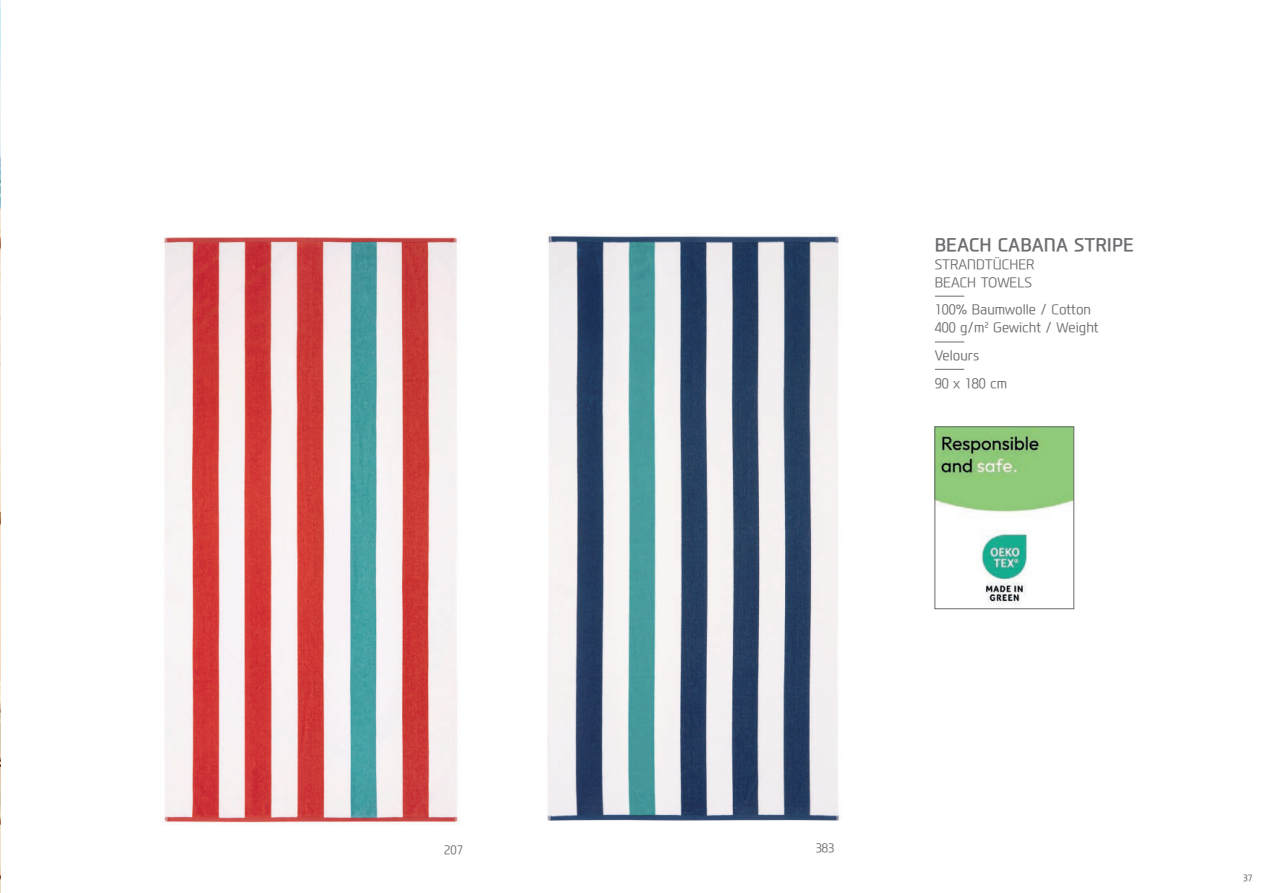
<style>
.page{position:relative;width:1263px;height:893px;background:#fff}
.page>*{position:absolute;margin:0;border:0;box-sizing:border-box;transform-origin:0 0}
.t1{font:700 18px "Modern H";color:#6c6d70}
.t2{font:300 13.5px/18px "Modern H";color:#6c6d70}
.t3{font:300 12px "Modern H";color:#6c6d70}
.t4{font:500 9px "Modern H";color:#6c6d70}
</style>
<div class="page">
<img style="left:547px;top:233px;width:293px;height:588px">
<img style="left:164px;top:237px;width:295px;height:587px">
<svg style="left:935px;top:296px;width:29px;height:1px"></svg>
<svg style="left:935px;top:342px;width:29px;height:1px"></svg>
<svg style="left:935px;top:369px;width:29px;height:1px"></svg>
<img style="left:0;top:0;width:1px;height:893px">
<img style="left:937px;top:429px;width:135px;height:175px">
<div style="left:935px;top:427px;width:139px;height:182px;border:1px solid #6c6d70"></div>
<h1 class="t1" style="left:935px;top:233px;width:201px">BEACH CABANA STRIPE</h1>
<p class="t2" style="left:935px;top:255px;width:101px">STRANDTÜCHER<br>BEACH TOWELS</p>
<p class="t2" style="left:935px;top:300px;width:165px">100% Baumwolle / Cotton<br>400 g/m² Gewicht / Weight</p>
<p class="t2" style="left:935px;top:341px;width:74px;line-height:27.6px">Velours<br>90 x 180 cm</p>
<p class="t3" style="left:444px;top:842px;width:20px">207</p>
<p class="t3" style="left:816px;top:839px;width:20px">383</p>
<p class="t4" style="left:1243px;top:872px;width:11px">37</p>
</div>
